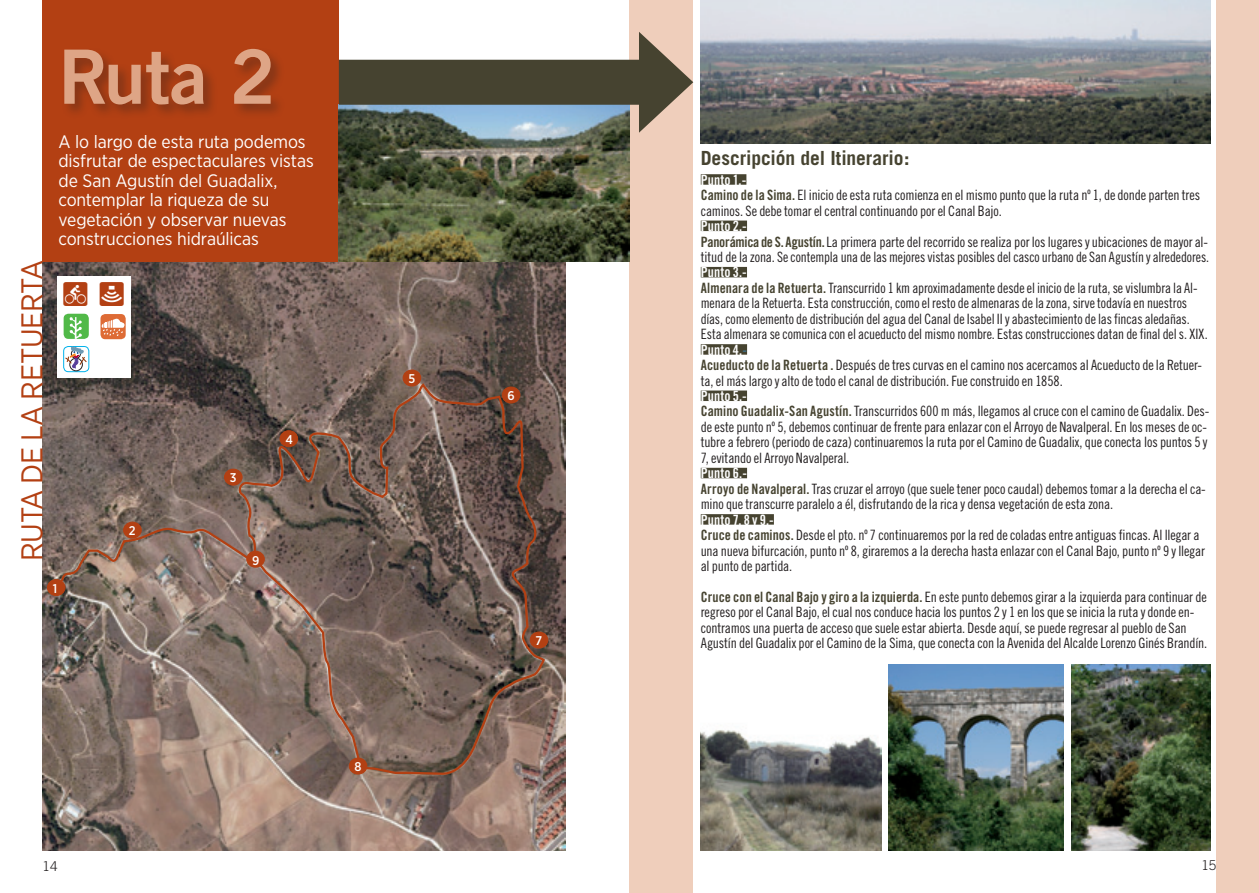
<style>
.page{position:relative;width:1259px;height:893px;background:#fff}
.page>*{position:absolute;margin:0;border:0;box-sizing:border-box;transform-origin:0 0}
.titulos{font:75px "Trade Gothic Bold Two";color:#dea586}
.Enunciado_Ruta{font:30px "Gotham Narrow";letter-spacing:-.005em;color:#b34013}
.texto_gral{font:700 19.5px "Trade Gothic";letter-spacing:-.005em;color:#464330}
.Entradilla{font:18px/19.5px "Gotham Narrow";letter-spacing:-.005em;color:#fff}
.Pie_Punto{font:14.25px/15.5px "Trade Gothic LT Std Cn 18";letter-spacing:-.01em;color:#231f20}
.Tít__Pie_Punto{font:14.25px/15.5px "Trade Gothic LT Std Cn 18";letter-spacing:-.01em;color:#231f20}
.Pie_Punto-2{font:14.25px/15.5px "Trade Gothic LT Std Cn 18";letter-spacing:-.01em;color:#231f20;scale:.95 1}
.Galleta_pie_foto_pun{font:14.25px "Trade Gothic LT Std Bd Cn 20";letter-spacing:.015em;color:#fff}
.t1{font:300 13.5px "Trade Gothic LT Std";color:#231f20}
.t2{font:500 12.6px "Gotham Narrow";color:#fff}
.s1{font-family:"Trade Gothic LT Std Bd Cn 20";color:#464330}
.s2{color:#3f728b}
</style>
<div class="page">
<img style="left:43px;top:261px;width:522px;height:589px">
<div style="left:47px;top:580px;width:18px;height:15px;background:#b34013;border-radius:50%"></div>
<div style="left:47px;top:579px;width:19px;height:17px;border:1px solid #b34013;border-radius:50%"></div>
<svg style="left:60px;top:314px;width:486px;height:462px;background:#76645b"></svg>
<div style="left:124px;top:522px;width:17px;height:16px;background:#b34013;border-radius:50%"></div>
<div style="left:123px;top:522px;width:19px;height:17px;border:1px solid #b34013;border-radius:50%"></div>
<div style="left:224px;top:469px;width:18px;height:16px;background:#b34013;border-radius:50%"></div>
<div style="left:224px;top:469px;width:19px;height:17px;border:1px solid #b34013;border-radius:50%"></div>
<div style="left:280px;top:431px;width:18px;height:16px;background:#b34013;border-radius:50%"></div>
<div style="left:279px;top:430px;width:19px;height:17px;border:1px solid #b34013;border-radius:50%"></div>
<div style="left:403px;top:370px;width:18px;height:16px;background:#b34013;border-radius:50%"></div>
<div style="left:403px;top:369px;width:18px;height:17px;border:1px solid #b34013;border-radius:50%"></div>
<div style="left:502px;top:387px;width:18px;height:16px;background:#b34013;border-radius:50%"></div>
<div style="left:502px;top:386px;width:18px;height:17px;border:1px solid #b34013;border-radius:50%"></div>
<div style="left:530px;top:632px;width:18px;height:16px;background:#b34013;border-radius:50%"></div>
<div style="left:530px;top:631px;width:18px;height:17px;border:1px solid #b34013;border-radius:50%"></div>
<div style="left:349px;top:758px;width:18px;height:16px;background:#b34013;border-radius:50%"></div>
<div style="left:349px;top:758px;width:18px;height:17px;border:1px solid #b34013;border-radius:50%"></div>
<div style="left:247px;top:551px;width:17px;height:16px;background:#b34013;border-radius:50%"></div>
<div style="left:246px;top:551px;width:19px;height:17px;border:1px solid #b34013;border-radius:50%"></div>
<div style="left:629px;top:0;width:64px;height:893px;background:#efcebb"></div>
<div style="left:1216px;top:0;width:43px;height:893px;background:#efcebb"></div>
<div style="left:43px;top:0;width:296px;height:261px;background:#b34013"></div>
<div style="left:61px;top:46px;width:224px;height:73px;background:#231f20;opacity:.35"></div>
<img style="left:339px;top:105px;width:290px;height:156px">
<div style="left:339px;top:60px;width:317px;height:45px;background:#464330"></div>
<svg style="left:639px;top:32px;width:54px;height:101px"></svg>
<div style="left:57px;top:276px;width:74px;height:102px;background:#fff"></div>
<div style="left:64px;top:314px;width:25px;height:25px;background:#51b948;border-radius:5px"></div>
<svg style="left:68px;top:317px;width:15px;height:22px"></svg>
<div style="left:63px;top:346px;width:26px;height:26px;border:1px solid #00b2eb;border-radius:5px"></div>
<div style="left:70px;top:358px;width:13px;height:13px;border:1px solid #231f20;border-radius:50%"></div>
<svg style="left:65px;top:346px;width:22px;height:22px"></svg>
<div style="left:100px;top:314px;width:26px;height:25px;background:#de6b35;border-radius:5px"></div>
<svg style="left:101px;top:316px;width:25px;height:20px"></svg>
<img style="left:701px;top:730px;width:180px;height:120px">
<img style="left:701px;top:0;width:509px;height:144px">
<div style="left:701px;top:174px;width:45px;height:11px;background:#464330"></div>
<div style="left:701px;top:221px;width:46px;height:10px;background:#464330"></div>
<div style="left:701px;top:267px;width:46px;height:10px;background:#464330"></div>
<div style="left:701px;top:344px;width:46px;height:11px;background:#464330"></div>
<div style="left:701px;top:391px;width:46px;height:10px;background:#464330"></div>
<div style="left:701px;top:468px;width:46px;height:10px;background:#464330"></div>
<div style="left:701px;top:514px;width:73px;height:11px;background:#464330"></div>
<img style="left:888px;top:665px;width:175px;height:185px">
<img style="left:1071px;top:665px;width:139px;height:185px">
<p class="titulos" style="left:58px;top:30px;width:219px">Ruta 2</p>
<p class="Enunciado_Ruta" style="left:13px;top:561px;width:303px;rotate:-90deg">RUTA DE LA RETUERTA</p>
<p class="Entradilla" style="left:58px;top:131px;width:257px">A lo largo de esta ruta podemos disfrutar de espectaculares vistas de San Agustín del Guadalix, contemplar la riqueza de su vegetación y observar nuevas construcciones hidraúlicas</p>
<p class="t2" style="left:53px;top:580px;width:6px">1</p>
<p class="t2" style="left:129px;top:523px;width:8px">2</p>
<p class="t2" style="left:230px;top:470px;width:8px">3</p>
<p class="t2" style="left:285px;top:432px;width:9px">4</p>
<p class="t2" style="left:252px;top:552px;width:9px">9</p>
<p class="t2" style="left:408px;top:371px;width:8px">5</p>
<p class="t1" style="left:43px;top:858px;width:17px">14</p>
<p class="t2" style="left:355px;top:759px;width:9px">8</p>
<p class="t2" style="left:507px;top:388px;width:9px">6</p>
<p class="t2" style="left:535px;top:633px;width:8px">7</p>
<p class="texto_gral" style="left:701px;top:146px;width:210px">Descripción del Itinerario:</p>
<p class="Galleta_pie_foto_pun" style="left:701px;top:171px;width:47px">Punto 1.-</p>
<p class="Pie_Punto" style="left:701px;top:187px;width:501px"><span class="s1">Camino de la Sima.</span> El inicio de esta ruta comienza en el mismo punto que la ruta nº 1, de donde parten tres caminos. Se debe tomar el central continuando por el Canal Bajo.</p>
<p class="Galleta_pie_foto_pun" style="left:701px;top:217px;width:48px">Punto 2.-</p>
<p class="Pie_Punto" style="left:701px;top:234px;width:510px"><span class="s1">Panorámica de S. Agustín.</span> La primera parte del recorrido se realiza por los lugares y ubicaciones de mayor al&shy;titud de la zona. Se contempla una de las mejores vistas posibles del casco urbano de San Agustín y alrededores.</p>
<p class="Galleta_pie_foto_pun" style="left:701px;top:264px;width:48px">Punto 3.-</p>
<p class="Pie_Punto-2" style="left:701px;top:280px;width:535px"><span class="s1">Almenara de la Retuerta.</span> Transcurrido 1 km aproximadamente desde el inicio de la ruta, se vislumbra la Al&shy;menara de la Retuerta. Esta construcción, como el resto de almenaras de la zona, sirve todavía en nuestros días, como elemento de distribución del agua del Canal de Isabel II y abastecimiento de las fincas aledañas.<br>Esta almenara se comunica con el acueducto del mismo nombre. Estas construcciones datan de final del s. XIX.</p>
<p class="Galleta_pie_foto_pun" style="left:701px;top:341px;width:48px">Punto 4.<span class="s2">-</span></p>
<p class="Pie_Punto" style="left:701px;top:357px;width:503px"><span class="s1">Acueducto de la Retuerta .</span> Después de tres curvas en el camino nos acercamos al Acueducto de la Retuer&shy;ta, el más largo y alto de todo el canal de distribución. Fue construido en 1858.</p>
<p class="Galleta_pie_foto_pun" style="left:701px;top:387px;width:48px">Punto 5.-</p>
<p class="Pie_Punto" style="left:701px;top:403px;width:510px"><span class="s1">Camino Guadalix-San Agustín.</span> Transcurridos 600 m más, llegamos al cruce con el camino de Guadalix. Des&shy;de este punto nº 5, debemos continuar de frente para enlazar con el Arroyo de Navalperal. En los meses de oc&shy;tubre a febrero (periodo de caza) continuaremos la ruta por el Camino de Guadalix, que conecta los puntos 5 y 7, evitando el Arroyo Navalperal.</p>
<p class="Galleta_pie_foto_pun" style="left:701px;top:465px;width:48px">Punto 6.-</p>
<p class="Tít__Pie_Punto" style="left:701px;top:481px;width:506px"><span class="s1">Arroyo de Navalperal.</span> Tras cruzar el arroyo (que suele tener poco caudal) debemos tomar a la derecha el ca&shy;mino que transcurre paralelo a él, disfrutando de la rica y densa vegetación de esta zona.</p>
<p class="Galleta_pie_foto_pun" style="left:701px;top:511px;width:75px">Punto 7, 8 y 9.-</p>
<p class="Pie_Punto" style="left:701px;top:527px;width:505px"><span class="s1">Cruce de caminos.</span> Desde el pto. nº 7 continuaremos por la red de coladas entre antiguas fincas. Al llegar a una nueva bifurcación, punto nº 8, giraremos a la derecha hasta enlazar con el Canal Bajo, punto nº 9 y llegar al punto de partida.</p>
<p class="Tít__Pie_Punto" style="left:701px;top:589px;width:508px"><span class="s1">Cruce con el Canal Bajo y giro a la izquierda.</span> En este punto debemos girar a la izquierda para continuar de regreso por el Canal Bajo, el cual nos conduce hacia los puntos 2 y 1 en los que se inicia la ruta y donde en&shy;contramos una puerta de acceso que suele estar abierta. Desde aquí, se puede regresar al pueblo de San Agustín del Guadalix por el Camino de la Sima, que conecta con la Avenida del Alcalde Lorenzo Ginés Brandín.</p>
<p class="t1" style="left:1201px;top:857px;width:17px">15</p>
</div>
